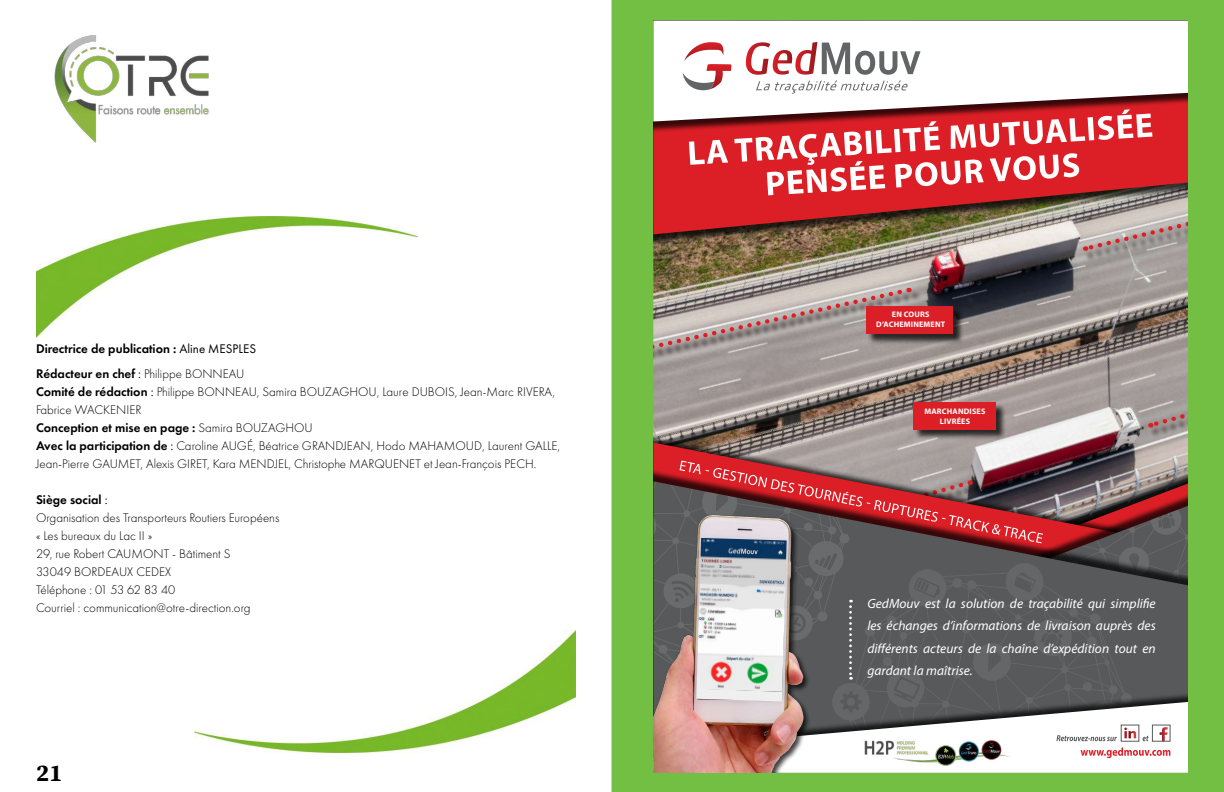
<style>
.page{position:relative;width:1224px;height:792px;background:#fff}
.page>*{position:absolute;margin:0;border:0;box-sizing:border-box;transform-origin:0 0}
.t1{font:700 24px "Source Serif Pro";color:#000}
.t2{font:italic 13.4px/22.3px "Myriad Pro";color:#fff;text-align:justify}
.t3{font:300 13px/18px "Futura PT";color:#000}
.t4{font:600 13px/25px "Futura PT";color:#000}
.t5{font:700 8px/9.7px "Myriad Pro";letter-spacing:.02em;color:#fff;text-align:center}
.s1{font-weight:400}
.s2{font-weight:300}
.s3{font-weight:600}
</style>
<div class="page">
<img style="left:612px;top:0;width:612px;height:792px">
<img style="left:36px;top:216px;width:381px;height:122px">
<img style="left:195px;top:631px;width:381px;height:122px">
<img style="left:54px;top:35px;width:155px;height:108px">
<p class="t4" style="left:36px;top:336px;width:222px">Directrice de publication : <span class="s1">Aline MESPLES<br></span>Rédacteur en chef <span class="s1">:</span> <span class="s2">Philippe BONNEAU</span></p>
<p class="t3" style="left:36px;top:383px;width:526px"><span class="s3">Comité de rédaction</span> <span class="s1">:</span> Philippe BONNEAU, Samira BOUZAGHOU, Laure DUBOIS, Jean-Marc RIVERA, Fabrice WACKENIER<br><span class="s3">Conception et mise en page :</span> Samira BOUZAGHOU<br><span class="s3">Avec la participation de</span> <span class="s1">:</span> Caroline AUGÉ, Béatrice GRANDJEAN, Hodo MAHAMOUD, Laurent GALLE, Jean-Pierre GAUMET, Alexis GIRET, Kara MENDJEL, Christophe MARQUENET et Jean-François PECH.</p>
<p class="t3" style="left:36px;top:491px;width:245px"><span class="s3">Siège social</span> <span class="s1">:<br></span>Organisation des Transporteurs Routiers Européens « Les bureaux du Lac II »<br>29, rue Robert CAUMONT - Bâtiment S<br>33049 BORDEAUX CEDEX<br>Téléphone : 01 53 62 83 40<br>Courriel : communication@otre-direction.org</p>
<h1 class="t1" style="left:36px;top:756px;width:28px">21</h1>
<p class="t5" style="left:876px;top:309px;width:71px">EN COURS<br>D’ACHEMINEMENT</p>
<p class="t5" style="left:925px;top:406px;width:62px">MARCHANDISES<br>LIVRÉES</p>
<p class="t2" style="left:867px;top:592px;width:290px">GedMouv est la solution de traçabilité qui simplifie les échanges d’informations de livraison auprès des différents acteurs de la chaîne d’expédition tout en gardant la maîtrise.</p>
</div>
